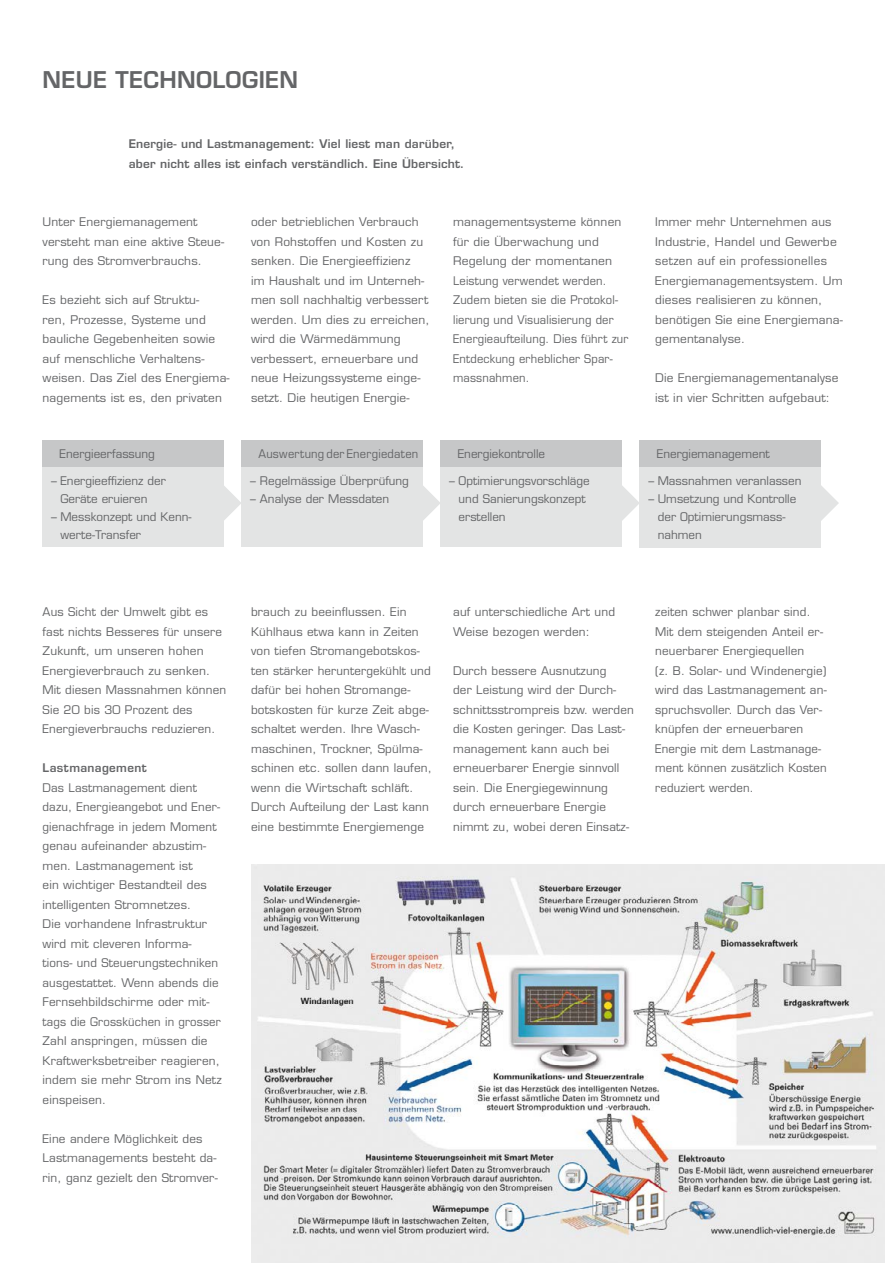
<style>
.page{position:relative;width:885px;height:1263px;background:#fff}
.page>*{position:absolute;margin:0;border:0;box-sizing:border-box;transform-origin:0 0}
.t1{font:600 22.5px "Eurostile LT Std";letter-spacing:.015em;color:#646567}
.t2{font:11.7px/19.5px "Eurostile LT Std";letter-spacing:.015em;color:#646567}
.t3{font:11.7px/18px "Eurostile LT";color:#646567}
.t4{font:600 11.7px/19.5px "Eurostile LT Std";letter-spacing:.015em;color:#646567}
.t5{font:11.7px "Eurostile LT";letter-spacing:.02em;color:#646567;scale:.96 1}
</style>
<div class="page">
<img style="left:251px;top:865px;width:633px;height:398px">
<div style="left:639px;top:467px;width:181px;height:80px;background:#e3e4e4"></div>
<div style="left:639px;top:440px;width:181px;height:27px;background:#c6c7c8"></div>
<div style="left:440px;top:467px;width:181px;height:80px;background:#e3e4e4"></div>
<div style="left:440px;top:441px;width:181px;height:26px;background:#c6c7c8"></div>
<div style="left:241px;top:467px;width:181px;height:80px;background:#e3e4e4"></div>
<div style="left:241px;top:440px;width:181px;height:27px;background:#c6c7c8"></div>
<div style="left:43px;top:467px;width:180px;height:80px;background:#e3e4e4"></div>
<div style="left:43px;top:440px;width:180px;height:27px;background:#c6c7c8"></div>
<svg style="left:223px;top:485px;width:18px;height:36px"></svg>
<svg style="left:422px;top:485px;width:18px;height:36px"></svg>
<svg style="left:621px;top:485px;width:18px;height:36px"></svg>
<svg style="left:820px;top:485px;width:18px;height:36px"></svg>
<h1 class="t1" style="left:43px;top:66px;width:257px">NEUE TECHNOLOGIEN</h1>
<p class="t4" style="left:129px;top:134px;width:337px">Energie- und Lastmanagement: Viel liest man darüber, aber nicht alles ist einfach verständlich. Eine Übersicht.</p>
<p class="t2" style="left:43px;top:212px;width:183px">Unter Energiemanagement versteht man eine aktive Steue&shy;rung des Stromverbrauchs.</p>
<p class="t2" style="left:43px;top:290px;width:189px">Es bezieht sich auf Struktu-<br>ren, Prozesse, Systeme und bauliche Gegebenheiten sowie auf menschliche Verhaltens&shy;weisen. Das Ziel des Energiema&shy;nagements ist es, den privaten</p>
<p class="t2" style="left:251px;top:212px;width:180px">oder betrieblichen Verbrauch von Rohstoffen und Kosten zu senken. Die Energieeffizienz<br>im Haushalt und im Unterneh&shy;men soll nachhaltig verbessert werden. Um dies zu erreichen, wird die Wärmedämmung verbessert, erneuerbare und neue Heizungssysteme einge&shy;setzt. Die heutigen Energie-</p>
<p class="t2" style="left:453px;top:212px;width:177px">managementsysteme können für die Überwachung und<br>Regelung der momentanen<br>Leistung verwendet werden.<br>Zudem bieten sie die Protokol&shy;lierung und Visualisierung der<br>Energieaufteilung. Dies führt zur<br>Entdeckung erheblicher Spar&shy;massnahmen.</p>
<p class="t2" style="left:655px;top:212px;width:189px">Immer mehr Unternehmen aus<br>Industrie, Handel und Gewerbe setzen auf ein professionelles<br>Energiemanagementsystem. Um dieses realisieren zu können, benötigen Sie eine Energiemana&shy;gementanalyse.</p>
<p class="t2" style="left:655px;top:368px;width:185px">Die Energiemanagementanalyse ist in vier Schritten aufgebaut:</p>
<p class="t3" style="left:60px;top:445px;width:97px">Energieerfassung</p>
<p class="t5" style="left:258px;top:447px;width:168px">Auswertung der Energiedaten</p>
<p class="t3" style="left:457px;top:445px;width:89px">Energiekontrolle</p>
<p class="t3" style="left:656px;top:445px;width:114px">Energiemanagement</p>
<p class="t3" style="left:60px;top:471px;width:107px;text-indent:-9px">– Energieeffizienz der<br>Geräte eruieren</p>
<p class="t3" style="left:60px;top:507px;width:133px;text-indent:-9px">– Messkonzept und Kenn&shy;werte-Transfer</p>
<p class="t3" style="left:250px;top:471px;width:160px">– Regelmässige Überprüfung</p>
<p class="t3" style="left:250px;top:489px;width:141px">– Analyse der Messdaten</p>
<p class="t3" style="left:458px;top:471px;width:133px;text-indent:-9px">– Optimierungsvorschläge und Sanierungskonzept erstellen</p>
<p class="t3" style="left:648px;top:471px;width:155px">– Massnahmen veranlassen</p>
<p class="t3" style="left:657px;top:489px;width:140px;text-indent:-9px">– Umsetzung und Kontrolle der Optimierungsmass&shy;nahmen</p>
<p class="t2" style="left:43px;top:602px;width:185px">Aus Sicht der Umwelt gibt es fast nichts Besseres für unsere<br>Zukunft, um unseren hohen<br>Energieverbrauch zu senken.<br>Mit diesen Massnahmen können<br>Sie 20 bis 30 Prozent des<br>Energieverbrauchs reduzieren.</p>
<p class="t4" style="left:43px;top:758px;width:106px">Lastmanagement</p>
<p class="t2" style="left:43px;top:778px;width:181px">Das Lastmanagement dient dazu, Energieangebot und Ener&shy;gienachfrage in jedem Moment genau aufeinander abzustim&shy;men. Lastmanagement ist<br>ein wichtiger Bestandteil des intelligenten Stromnetzes.<br>Die vorhandene Infrastruktur wird mit cleveren Informa&shy;tions- und Steuerungstechniken ausgestattet. Wenn abends die<br>Fernsehbildschirme oder mit&shy;tags die Grossküchen in grosser<br>Zahl anspringen, müssen die<br>Kraftwerksbetreiber reagieren, indem sie mehr Strom ins Netz einspeisen.</p>
<p class="t2" style="left:43px;top:1129px;width:177px">Eine andere Möglichkeit des<br>Lastmanagements besteht da&shy;rin, ganz gezielt den Stromver-</p>
<p class="t2" style="left:251px;top:602px;width:182px">brauch zu beeinflussen. Ein<br>Kühlhaus etwa kann in Zeiten von tiefen Stromangebotskos&shy;ten stärker heruntergekühlt und dafür bei hohen Stromange&shy;botskosten für kurze Zeit abge&shy;schaltet werden. Ihre Wasch&shy;maschinen, Trockner, Spülma&shy;schinen etc. sollen dann laufen, wenn die Wirtschaft schläft.<br>Durch Aufteilung der Last kann eine bestimmte Energiemenge</p>
<p class="t2" style="left:453px;top:602px;width:163px">auf unterschiedliche Art und<br>Weise bezogen werden:</p>
<p class="t2" style="left:453px;top:661px;width:182px">Durch bessere Ausnutzung<br>der Leistung wird der Durch&shy;schnittsstrompreis bzw. werden die Kosten geringer. Das Last&shy;management kann auch bei erneuerbarer Energie sinnvoll sein. Die Energiegewinnung durch erneuerbare Energie nimmt zu, wobei deren Einsatz-</p>
<p class="t2" style="left:655px;top:602px;width:173px">zeiten schwer planbar sind.<br>Mit dem steigenden Anteil er&shy;neuerbarer Energiequellen<br>(z. B. Solar- und Windenergie) wird das Lastmanagement an&shy;spruchsvoller. Durch das Ver&shy;knüpfen der erneuerbaren<br>Energie mit dem Lastmanage&shy;ment können zusätzlich Kosten reduziert werden.</p>
</div>
